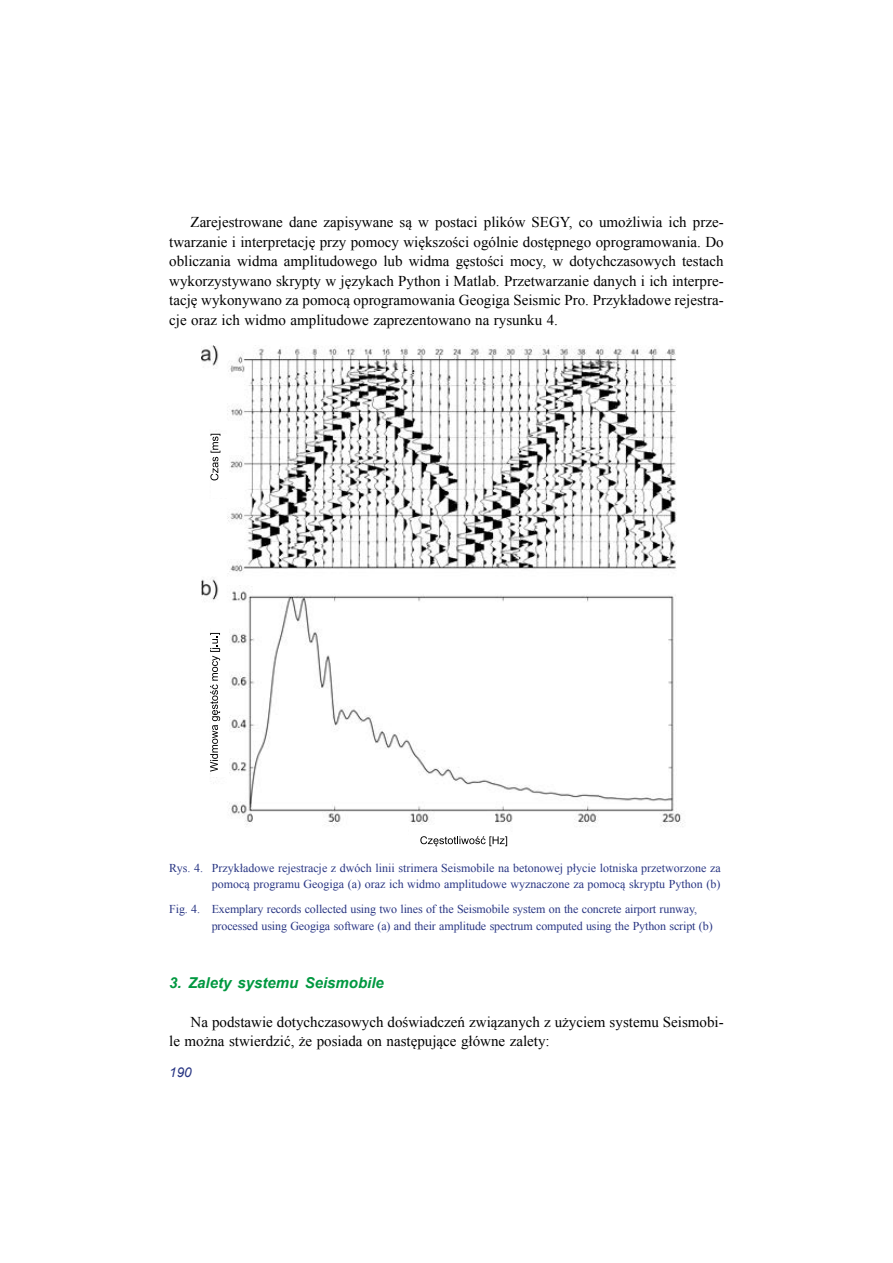
<style>
.page{position:relative;width:893px;height:1263px;background:#fff}
.page>*{position:absolute;margin:0;border:0;box-sizing:border-box;transform-origin:0 0}
.t1{font:15px/19.5px "Times New Roman";color:#000;text-align:justify}
.t2{font:italic 700 15px "Arial";color:#009840}
.t3{font:italic 13.5px "Arial";color:#283583}
.t4{font:12px/16.5px "Times New Roman";letter-spacing:-.01em;color:#283583;text-align:right}
</style>
<div class="page">
<img style="left:202px;top:346px;width:481px;height:481px">
<div style="left:212px;top:434px;width:17px;height:63px;background:#fff"></div>
<div style="left:211px;top:628px;width:17px;height:149px;background:#fff"></div>
<div style="left:409px;top:825px;width:101px;height:16px;background:#fff"></div>
<svg style="left:210px;top:434px;width:10px;height:46px"></svg>
<svg style="left:420px;top:836px;width:87px;height:10px"></svg>
<svg style="left:210px;top:633px;width:10px;height:139px"></svg>
<p class="t1" style="left:169px;top:212px;width:556px;text-indent:21px">Zarejestrowane dane zapisywane są w postaci plików SEGY, co umożliwia ich prze&shy;twarzanie i interpretację przy pomocy większości ogólnie dostępnego oprogramowania. Do obliczania widma amplitudowego lub widma gęstości mocy, w dotychczasowych testach wykorzystywano skrypty w językach Python i Matlab. Przetwarzanie danych i ich interpre&shy;tację wykonywano za pomocą oprogramowania Geogiga Seismic Pro. Przykładowe rejestra&shy;cje oraz ich widmo amplitudowe zaprezentowano na rysunku 4.</p>
<p class="t4" style="left:169px;top:859px;width:553px">Rys. 4. Przykładowe rejestracje z dwóch linii strimera Seismobile na betonowej płycie lotniska przetworzone za pomocą programu Geogiga (a) oraz ich widmo amplitudowe wyznaczone za pomocą skryptu Python (b)</p>
<p class="t4" style="left:212px;top:901px;width:502px;text-align:left;text-indent:-43px">Fig. 4. Exemplary records collected using two lines of the Seismobile system on the concrete airport runway, processed using Geogiga software (a) and their amplitude spectrum computed using the Python script (b)</p>
<p class="t2" style="left:169px;top:972px;width:216px">3. Zalety systemu Seismobile</p>
<p class="t1" style="left:169px;top:1012px;width:556px;text-indent:21px">Na podstawie dotychczasowych doświadczeń związanych z użyciem systemu Seismobi&shy;le można stwierdzić, że posiada on następujące główne zalety:</p>
<p class="t3" style="left:169px;top:1064px;width:24px">190</p>
</div>
